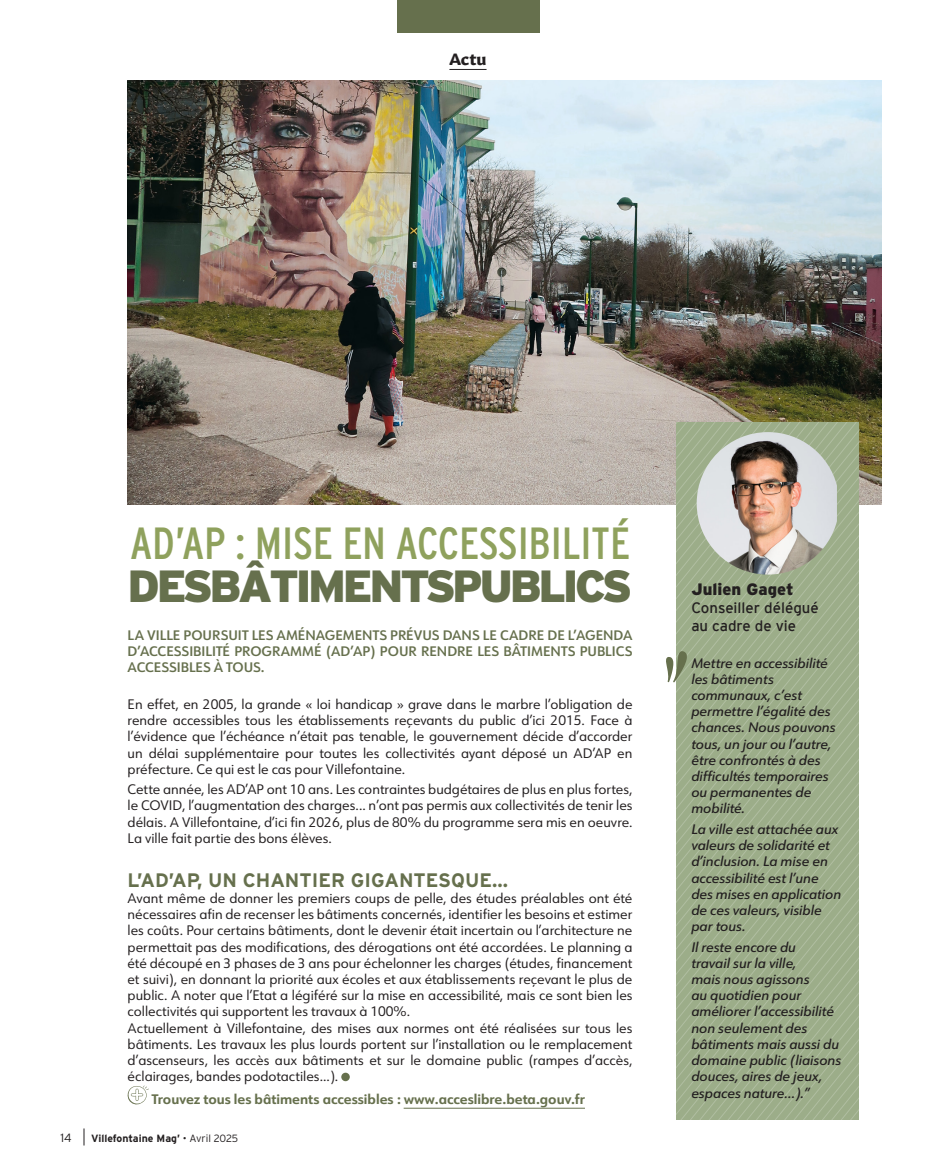
<style>
.page{position:relative;width:936px;height:1174px;background:#fff}
.page>*{position:absolute;margin:0;border:0;box-sizing:border-box;transform-origin:0 0}
.t1{font:45px "Interstate Condensed";letter-spacing:-.005em;color:#8fa15d}
.t2{font:900 45px "Interstate";letter-spacing:-.075em;color:#66704d}
.t3{font:700 19.5px "Interstate";color:#66704d}
.t4{font:900 16.5px "Interstate";color:#231f20}
.t5{font:700 16.2px "Gitan Latn";color:#231f20}
.t6{font:15px "Interstate";color:#231f20}
.t7{font:13.5px/16.2px "URW Form";color:#231f20;text-align:justify}
.t8{font:italic 500 13.5px/16.2px "URW Form";color:#231f20}
.t9{font:600 13.5px/16.2px "URW Form";color:#66704d;text-align:justify}
.t10{font:700 13.5px "URW Form";color:#66704d}
.t11{font:300 12px "Interstate";color:#231f20}
.t12{font:700 10.5px "Interstate";color:#231f20}
.s1{font-weight:300}
</style>
<div class="page">
<img style="left:128px;top:81px;width:753px;height:423px">
<svg style="left:676px;top:422px;width:183px;height:698px;background:#9eaf8c"></svg>
<svg style="left:695px;top:579px;width:164px;height:541px;background:#9eaf8c"></svg>
<hr style="left:449px;top:69px;width:37px;height:1px;background:#231f20">
<div style="left:396px;top:0;width:143px;height:33px;background:#66704d"></div>
<hr style="left:403px;top:1107px;width:182px;height:1px;background:#66704d">
<svg style="left:341px;top:1072px;width:9px;height:9px"></svg>
<svg style="left:127px;top:1085px;width:22px;height:20px"></svg>
<img style="left:696px;top:432px;width:140px;height:142px">
<svg style="left:666px;top:650px;width:21px;height:32px"></svg>
<svg style="left:84px;top:1128px;width:1px;height:17px"></svg>
<p class="t5" style="left:449px;top:45px;width:39px">Actu</p>
<p class="t1" style="left:130px;top:518px;width:501px">AD’AP : MISE EN ACCESSIBILITÉ</p>
<p class="t2" style="left:128px;top:560px;width:506px">DES BÂTIMENTS PUBLICS</p>
<p class="t9" style="left:128px;top:627px;width:506px">LA VILLE POURSUIT LES AMÉNAGEMENTS PRÉVUS DANS LE CADRE DE L’AGENDA D’ACCESSIBILITÉ PROGRAMMÉ (AD’AP) POUR RENDRE LES BÂTIMENTS PUBLICS ACCESSIBLES À TOUS.</p>
<p class="t7" style="left:128px;top:695px;width:506px">En effet, en 2005, la grande « loi handicap » grave dans le marbre l’obligation de rendre accessibles tous les établissements reçevants du public d’ici 2015. Face à l’évidence que l’échéance n’était pas tenable, le gouvernement décide d’accorder un délai supplémentaire pour toutes les collectivités ayant déposé un AD’AP en préfecture. Ce qui est le cas pour Villefontaine.</p>
<p class="t7" style="left:128px;top:781px;width:506px">Cette année, les AD’AP ont 10 ans. Les contraintes budgétaires de plus en plus fortes, le COVID, l’augmentation des charges... n’ont pas permis aux collectivités de tenir les délais. A Villefontaine, d’ici fin 2026, plus de 80% du programme sera mis en oeuvre.<br>La ville fait partie des bons élèves.</p>
<p class="t3" style="left:128px;top:869px;width:382px">L’AD’AP, UN CHANTIER GIGANTESQUE...</p>
<p class="t7" style="left:128px;top:889px;width:506px">Avant même de donner les premiers coups de pelle, des études préalables ont été nécessaires afin de recenser les bâtiments concernés, identifier les besoins et estimer les coûts. Pour certains bâtiments, dont le devenir était incertain ou l’architecture ne permettait pas des modifications, des dérogations ont été accordées. Le planning a été découpé en 3 phases de 3 ans pour échelonner les charges (études, financement et suivi), en donnant la priorité aux écoles et aux établissements reçevant le plus de public. A noter que l’Etat a légiféré sur la mise en accessibilité, mais ce sont bien les collectivités qui supportent les travaux à 100%.</p>
<p class="t7" style="left:128px;top:1019px;width:506px">Actuellement à Villefontaine, des mises aux normes ont été réalisées sur tous les bâtiments. Les travaux les plus lourds portent sur l’installation ou le remplacement d’ascenseurs, les accès aux bâtiments et sur le domaine public (rampes d’accès, éclairages, bandes podotactiles...).</p>
<p class="t10" style="left:152px;top:1089px;width:434px">Trouvez tous les bâtiments accessibles : www.acceslibre.beta.gouv.fr</p>
<p class="t11" style="left:60px;top:1131px;width:13px">14</p>
<p class="t12" style="left:91px;top:1132px;width:148px">Villefontaine Mag’ <span class="s1">• Avril 2025</span></p>
<p class="t4" style="left:691px;top:580px;width:104px">Julien Gaget</p>
<p class="t6" style="left:691px;top:599px;width:129px">Conseiller délégué</p>
<p class="t6" style="left:691px;top:617px;width:106px">au cadre de vie</p>
<p class="t8" style="left:691px;top:654px;width:146px">Mettre en accessibilité les bâtiments communaux, c’est permettre l’égalité des chances. Nous pouvons tous, un jour ou l’autre, être confrontés à des difficultés temporaires ou permanentes de mobilité.</p>
<p class="t8" style="left:691px;top:820px;width:151px">La ville est attachée aux valeurs de solidarité et d’inclusion. La mise en accessibilité est l’une des mises en application de ces valeurs, visible par tous.</p>
<p class="t8" style="left:691px;top:938px;width:151px">Il reste encore du<br>travail sur la ville,<br>mais nous agissons<br>au quotidien pour améliorer l’accessibilité non seulement des bâtiments mais aussi du domaine public (liaisons douces, aires de jeux, espaces nature…).”</p>
</div>
